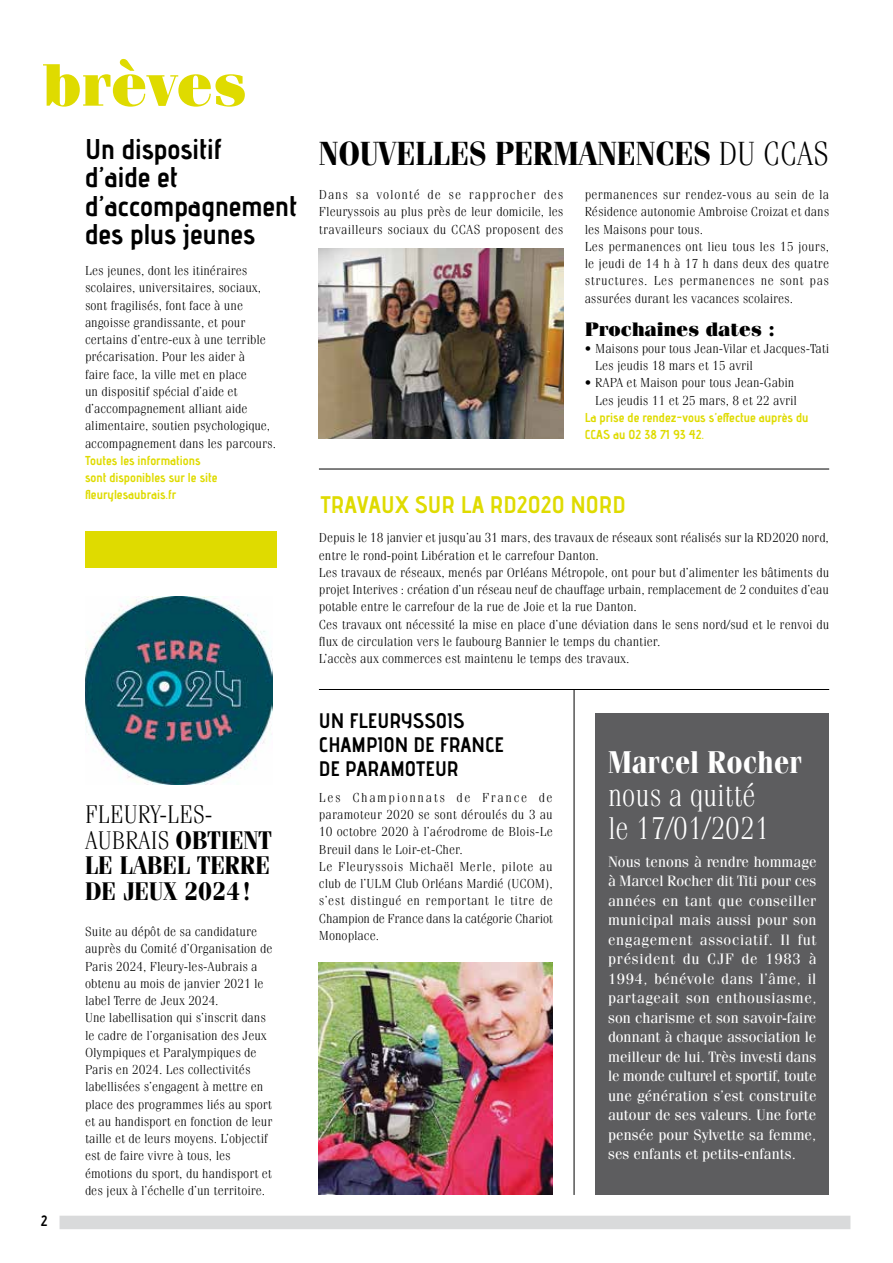
<style>
.page{position:relative;width:893px;height:1263px;background:#fff}
.page>*{position:absolute;margin:0;border:0;box-sizing:border-box;transform-origin:0 0}
.t1{font:900 60px "Fenice";color:#dfdb00}
.t2{font:700 33.45px "Fenice";color:#000;scale:.9 1}
.t3{font:300 31.5px/33px "Fenice";color:#fff;scale:.9 1}
.t4{font:700 31.5px "Fenice";color:#fff;scale:.9 1}
.t5{font:28.5px/28.5px "advent Bd 3";color:#000}
.t6{font:700 25.5px/25.5px "Fenice";color:#000;scale:.9 1}
.t7{font:24px "advent Bd 3";color:#dfdb00}
.t8{font:21px/24px "advent Bd 3";color:#000}
.t9{font:900 19.5px "Fenice";color:#000}
.t10{font:15px/19.5px "Fenice";color:#fff;text-align:justify}
.t11{font:15px "advent Bd 3";color:#000}
.t12{font:300 13.05px/17.2px "Fenice";color:#000}
.t13{font:12.9px/17.2px "advent Bd 3";color:#dfdb00}
.s1{font-weight:300}
.s2{font-weight:700}
</style>
<div class="page">
<img style="left:319px;top:248px;width:244px;height:190px">
<div style="left:60px;top:1216px;width:790px;height:13px;background:#d9dadb"></div>
<hr style="left:319px;top:469px;width:510px;height:1px;background:#000">
<hr style="left:319px;top:689px;width:510px;height:1px;background:#000">
<div style="left:85px;top:531px;width:191px;height:37px;background:#dfdb00"></div>
<hr style="left:574px;top:689px;width:1px;height:506px;background:#000">
<img style="left:319px;top:962px;width:234px;height:233px">
<img style="left:85px;top:597px;width:188px;height:188px">
<div style="left:595px;top:713px;width:234px;height:482px;background:#5d5d5f"></div>
<h1 class="t1" style="left:43px;top:48px;width:206px">brèves</h1>
<h3 class="t5" style="left:85px;top:134px;width:214px">Un dispositif<br>d’aide et d’accompagnement des plus jeunes</h3>
<p class="t12" style="left:85px;top:262px;width:193px">Les jeunes, dont les itinéraires scolaires, universitaires, sociaux, sont fragilisés, font face à une angoisse grandissante, et pour certains d’entre-eux à une terrible précarisation. Pour les aider à<br>faire face, la ville met en place<br>un dispositif spécial d’aide et d’accompagnement alliant aide alimentaire, soutien psychologique, accompagnement dans les parcours.</p>
<p class="t13" style="left:85px;top:451px;width:134px">Toutes les informations sont disponibles sur le site fleurylesaubrais.fr</p>
<h3 class="t6" style="left:85px;top:801px;width:209px"><span class="s1">FLEURY-LES-<br>AUBRAIS</span> OBTIENT<br>LE LABEL TERRE<br>DE JEUX 2024!</h3>
<p class="t11" style="left:41px;top:1212px;width:8px">2</p>
<p class="t12" style="left:85px;top:923px;width:189px">Suite au dépôt de sa candidature auprès du Comité d’Organisation de Paris 2024, Fleury-les-Aubrais a obtenu au mois de janvier 2021 le label Terre de Jeux 2024.<br>Une labellisation qui s’inscrit dans le cadre de l’organisation des Jeux Olympiques et Paralympiques de Paris en 2024. Les collectivités labellisées s’engagent à mettre en place des programmes liés au sport et au handisport en fonction de leur taille et de leurs moyens. L’objectif est de faire vivre à tous, les émotions du sport, du handisport et des jeux à l’échelle d’un territoire.</p>
<h2 class="t2" style="left:319px;top:133px;width:568px">NOUVELLES PERMANENCES <span class="s1">DU CCAS</span></h2>
<p class="t12" style="left:319px;top:186px;width:246px;text-align:justify">Dans sa volonté de se rapprocher des Fleuryssois au plus près de leur domicile, les travailleurs sociaux du CCAS proposent des</p>
<p class="t12" style="left:585px;top:186px;width:246px">permanences sur rendez-vous au sein de la Résidence autonomie Ambroise Croizat et dans les Maisons pour tous.<br>Les permanences ont lieu tous les 15 jours, le jeudi de 14 h à 17 h dans deux des quatre structures. Les permanences ne sont pas assurées durant les vacances scolaires.</p>
<h3 class="t9" style="left:585px;top:317px;width:192px">Prochaines dates :</h3>
<p class="t12" style="left:595px;top:339px;width:235px;text-indent:-11px"><span class="s2">•</span> Maisons pour tous Jean-Vilar et Jacques-Tati<br>Les jeudis 18 mars et 15 avril</p>
<p class="t12" style="left:585px;top:374px;width:214px;text-align:right"><span class="s2">•</span> RAPA et Maison pour tous Jean-Gabin<br>Les jeudis 11 et 25 mars, 8 et 22 avril</p>
<p class="t13" style="left:585px;top:408px;width:225px">La prise de rendez-vous s’effectue auprès du<br>CCAS au 02 38 71 93 42.</p>
<h3 class="t7" style="left:320px;top:490px;width:307px">TRAVAUX SUR LA RD2020 NORD</h3>
<p class="t12" style="left:319px;top:529px;width:512px">Depuis le 18 janvier et jusqu’au 31 mars, des travaux de réseaux sont réalisés sur la RD2020 nord, entre le rond-point Libération et le carrefour Danton.<br>Les travaux de réseaux, menés par Orléans Métropole, ont pour but d’alimenter les bâtiments du projet Interives : création d’un réseau neuf de chauffage urbain, remplacement de 2 conduites d’eau potable entre le carrefour de la rue de Joie et la rue Danton.<br>Ces travaux ont nécessité la mise en place d’une déviation dans le sens nord/sud et le renvoi du flux de circulation vers le faubourg Bannier le temps du chantier.<br>L’accès aux commerces est maintenu le temps des travaux.</p>
<h3 class="t8" style="left:319px;top:708px;width:187px">UN FLEURYSSOIS<br>CHAMPION DE FRANCE<br>DE PARAMOTEUR</h3>
<p class="t12" style="left:319px;top:788px;width:236px">Les Championnats de France de paramoteur 2020 se sont déroulés du 3 au 10 octobre 2020 à l’aérodrome de Blois-Le Breuil dans le Loir-et-Cher.<br>Le Fleuryssois Michaël Merle, pilote au club de l’ULM Club Orléans Mardié (UCOM), s’est distingué en remportant le titre de Champion de France dans la catégorie Chariot Monoplace.</p>
<h3 class="t4" style="left:608px;top:743px;width:217px">Marcel Rocher</h3>
<h3 class="t3" style="left:608px;top:778px;width:181px">nous a quitté le 17/01/2021</h3>
<p class="t10" style="left:608px;top:852px;width:210px">Nous tenons à rendre hommage à Marcel Rocher dit Titi pour ces années en tant que conseiller municipal mais aussi pour son engagement associatif. Il fut président du CJF de 1983 à 1994, bénévole dans l’âme, il partageait son enthousiasme, son charisme et son savoir-faire donnant à chaque association le meilleur de lui. Très investi dans le monde culturel et sportif, toute une génération s’est construite autour de ses valeurs. Une forte pensée pour Sylvette sa femme, ses enfants et petits-enfants.</p>
</div>
